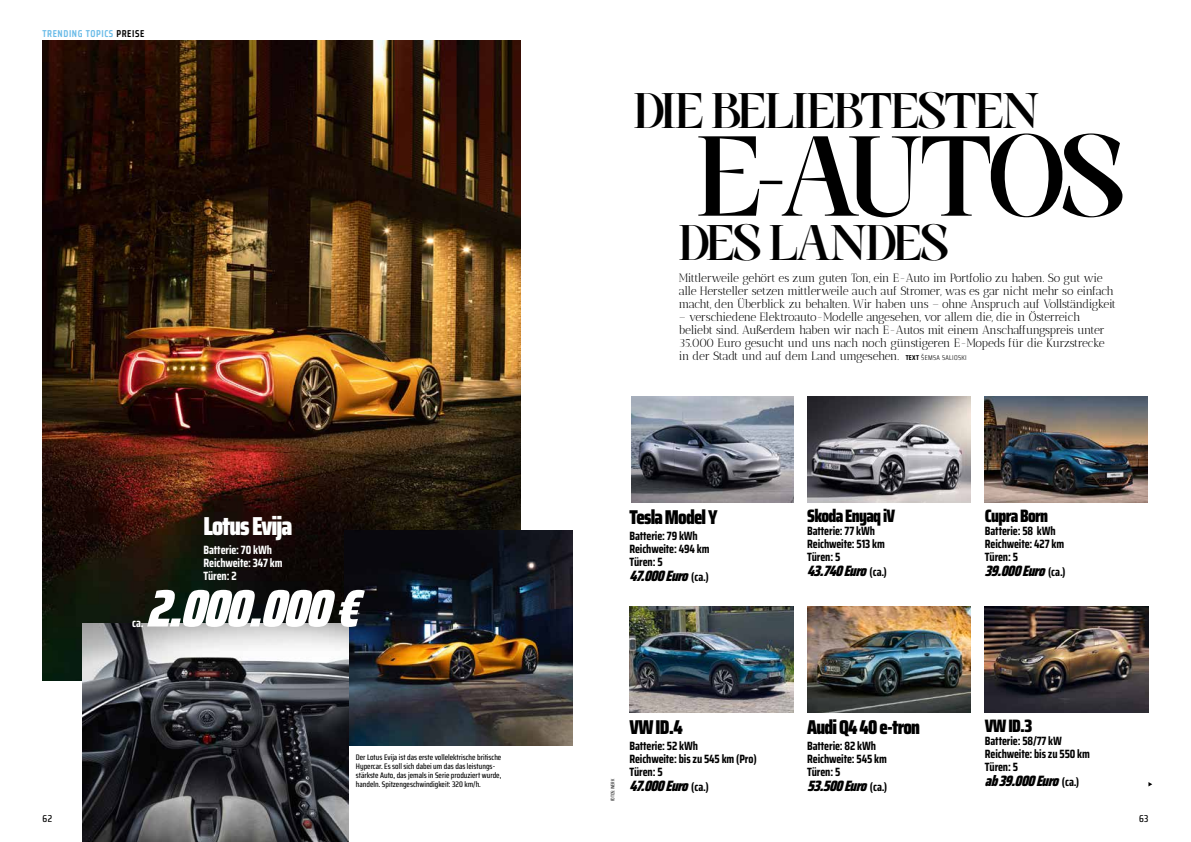
<style>
.page{position:relative;width:1191px;height:842px;background:#fff}
.page>*{position:absolute;margin:0;border:0;box-sizing:border-box;transform-origin:0 0}
.t1{font:700 113.4px "Shocka Serif";letter-spacing:-.02em;color:#000}
.t2{font:italic 900 52.7px "Saira Condensed";color:#fff}
.t3{font:700 49.9px "Shocka Serif";letter-spacing:-.02em;color:#000}
.t4{font:900 26px "Saira Condensed";letter-spacing:-.04em;color:#fff}
.t5{font:900 20px "Saira Condensed";letter-spacing:-.04em;color:#000}
.t6{font:900 18px "Saira Condensed";letter-spacing:-.04em;color:#000}
.t7{font:italic 900 15px "Saira Condensed";color:#000}
.t8{font:12px/13px "Antic Didone";letter-spacing:-.045em;color:#000}
.t9{font:700 12px/13px "Saira Condensed";letter-spacing:-.01em;color:#000}
.t10{font:700 12px/13px "Saira Condensed";letter-spacing:-.01em;color:#fff}
.t11{font:600 10px "Saira Condensed";letter-spacing:.06em;color:#69bbe8}
.t12{font:500 10px "Saira Condensed";color:#000}
.t13{font:500 8px/9px "Saira Condensed";color:#000}
.t14{font:5px "Saira Condensed";letter-spacing:-.01em;color:#000}
.s1{color:#000}
.s2{font-family:"Saira Condensed";font-weight:700;font-size:7px}
.s3{font-family:"Saira Condensed";font-weight:300;font-size:7px}
.s4{font-weight:700;font-style:normal;font-size:12px}
</style>
<div class="page">
<img style="left:43px;top:41px;width:478px;height:640px">
<img style="left:344px;top:530px;width:228px;height:216px">
<img style="left:631px;top:397px;width:162px;height:105px">
<img style="left:807px;top:607px;width:163px;height:105px">
<img style="left:629px;top:607px;width:164px;height:105px">
<img style="left:82px;top:623px;width:266px;height:219px">
<img style="left:807px;top:397px;width:163px;height:105px">
<img style="left:985px;top:397px;width:162px;height:105px">
<img style="left:985px;top:607px;width:163px;height:105px">
<svg style="left:1148px;top:782px;width:4px;height:4px"></svg>
<p class="t11" style="left:43px;top:26px;width:103px">TRENDING TOPICS <span class="s1">PREISE</span></p>
<h3 class="t4" style="left:203px;top:506px;width:90px">Lotus Evija</h3>
<p class="t10" style="left:203px;top:543px;width:81px">Batterie: 70 kWh<br>Reichweite: 347 km<br>Türen: 2</p>
<h2 class="t2" style="left:146px;top:567px;width:234px">2.000.000€</h2>
<p class="t10" style="left:132px;top:616px;width:13px">ca.</p>
<p class="t12" style="left:43px;top:811px;width:11px">62</p>
<p class="t13" style="left:356px;top:752px;width:147px">Der Lotus Evija ist das erste vollelektrische britische Hypercar. Es soll sich dabei um das das leistungs&shy;stärkste Auto, das jemals in Serie produziert wurde, handeln. Spitzengeschwindigkeit: 320 km/h.</p>
<h3 class="t3" style="left:634px;top:78px;width:407px">DIE BELIEBTESTEN</h3>
<h1 class="t1" style="left:696px;top:102px;width:429px">E-AUTOS</h1>
<h3 class="t3" style="left:678px;top:210px;width:271px">DES LANDES</h3>
<p class="t8" style="left:679px;top:271px;width:438px">Mittlerweile gehört es zum guten Ton, ein E-Auto im Portfolio zu haben. So gut wie alle Hersteller setzen mittlerweile auch auf Stromer, was es gar nicht mehr so einfach macht, den Überblick zu behalten. Wir haben uns – ohne Anspruch auf Vollständigkeit</p>
<p class="t8" style="left:679px;top:310px;width:427px">– verschiedene Elektroauto-Modelle angesehen, vor allem die, die in Österreich beliebt sind. Außerdem haben wir nach E-Autos mit einem Anschaffungspreis unter 35.000 Euro gesucht und uns nach noch günstigeren E-Mopeds für die Kurzstrecke in der Stadt und auf dem Land umgesehen. <span class="s2">TEXT</span> <span class="s3">ŠEMSA SALIOSKI</span></p>
<h3 class="t5" style="left:629px;top:502px;width:90px">Tesla Model Y</h3>
<p class="t9" style="left:629px;top:529px;width:82px">Batterie: 79 kWh<br>Reichweite: 494 km<br>Türen: 5</p>
<p class="t7" style="left:629px;top:564px;width:81px">47.000Euro<span class="s4">( c a . )</span></p>
<h3 class="t6" style="left:807px;top:502px;width:89px">Skoda Enyaq iV</h3>
<p class="t9" style="left:807px;top:524px;width:79px">Batterie: 77 kWh<br>Reichweite: 513 km<br>Türen: 5</p>
<p class="t7" style="left:807px;top:559px;width:81px">43.740Euro<span class="s4">( c a . )</span></p>
<p class="t14" style="left:609px;top:801px;width:24px;rotate:-90deg">FOTOS: WERK</p>
<h3 class="t5" style="left:629px;top:712px;width:55px">VW ID.4</h3>
<p class="t9" style="left:629px;top:739px;width:129px">Batterie: 52 kWh<br>Reichweite: bis zu 545 km (Pro)<br>Türen: 5</p>
<p class="t7" style="left:629px;top:774px;width:81px">47.000Euro<span class="s4">( c a . )</span></p>
<h3 class="t5" style="left:807px;top:712px;width:114px">Audi Q4 40 e-tron</h3>
<p class="t9" style="left:807px;top:739px;width:81px">Batterie: 82 kWh<br>Reichweite: 545 km<br>Türen: 5</p>
<p class="t7" style="left:807px;top:774px;width:82px">53.500Euro<span class="s4">( c a . )</span></p>
<h3 class="t6" style="left:985px;top:502px;width:65px">Cupra Born</h3>
<p class="t9" style="left:985px;top:524px;width:81px">Batterie: 58 kWh<br>Reichweite: 427 km<br>Türen: 5</p>
<p class="t7" style="left:985px;top:559px;width:82px">39.000Euro<span class="s4">( c a . )</span></p>
<h3 class="t6" style="left:985px;top:711px;width:49px">VW ID.3</h3>
<p class="t9" style="left:985px;top:734px;width:106px">Batterie: 58/77 kW<br>Reichweite: bis zu 550 km<br>Türen: 5</p>
<p class="t7" style="left:985px;top:769px;width:96px">ab39.000Euro<span class="s4">( c a . )</span></p>
<p class="t12" style="left:1139px;top:811px;width:11px">63</p>
</div>
